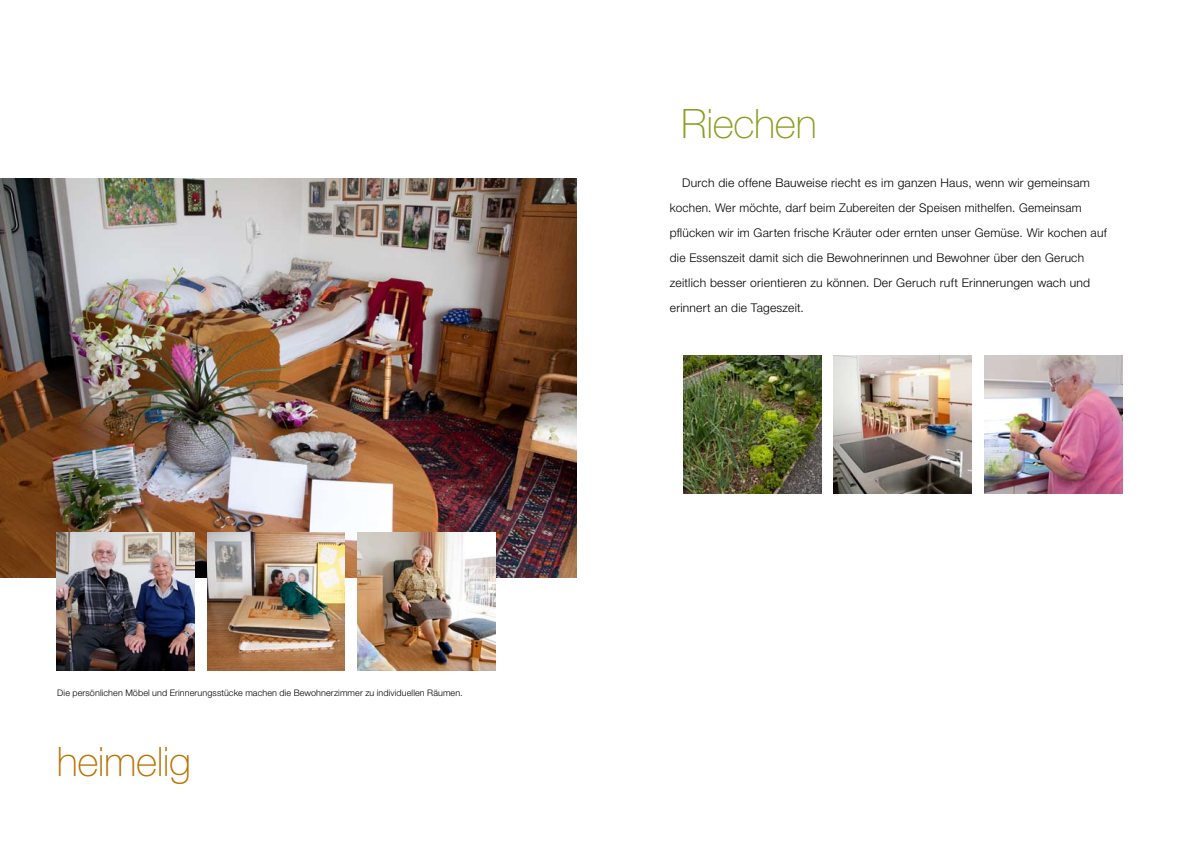
<style>
.page{position:relative;width:1191px;height:842px;background:#fff}
.page>*{position:absolute;margin:0;border:0;box-sizing:border-box;transform-origin:0 0}
.t1{font:100 40.6px "Helvetica Neue";letter-spacing:-.015em;color:#ba7201}
.t2{font:100 40.6px "Helvetica Neue";letter-spacing:-.01em;color:#899d1c}
.t3{font:300 12px/25px "Helvetica Neue";letter-spacing:.02em;color:#000}
.t4{font:300 9px "Helvetica Neue";letter-spacing:.01em;color:#000}
</style>
<div class="page">
<img style="left:0;top:179px;width:576px;height:398px">
<img style="left:57px;top:533px;width:138px;height:138px">
<img style="left:207px;top:533px;width:138px;height:138px">
<img style="left:357px;top:533px;width:138px;height:138px">
<img style="left:683px;top:355px;width:138px;height:138px">
<img style="left:833px;top:355px;width:138px;height:138px">
<img style="left:984px;top:355px;width:138px;height:138px">
<p class="t4" style="left:57px;top:687px;width:407px">Die persönlichen Möbel und Erinnerungsstücke machen die Bewohnerzimmer zu individuellen Räumen.</p>
<h1 class="t1" style="left:57px;top:739px;width:136px">heimelig</h1>
<h1 class="t2" style="left:681px;top:101px;width:137px">Riechen</h1>
<p class="t3" style="left:670px;top:170px;width:438px;text-indent:12px">Durch die offene Bauweise riecht es im ganzen Haus, wenn wir gemeinsam kochen. Wer möchte, darf beim Zubereiten der Speisen mithelfen. Gemeinsam pflücken wir im Garten frische Kräuter oder ernten unser Gemüse. Wir kochen auf die Essenszeit damit sich die Bewohnerinnen und Bewohner über den Geruch zeitlich besser orientieren zu können. Der Geruch ruft Erinnerungen wach und erinnert an die Tageszeit.</p>
</div>
